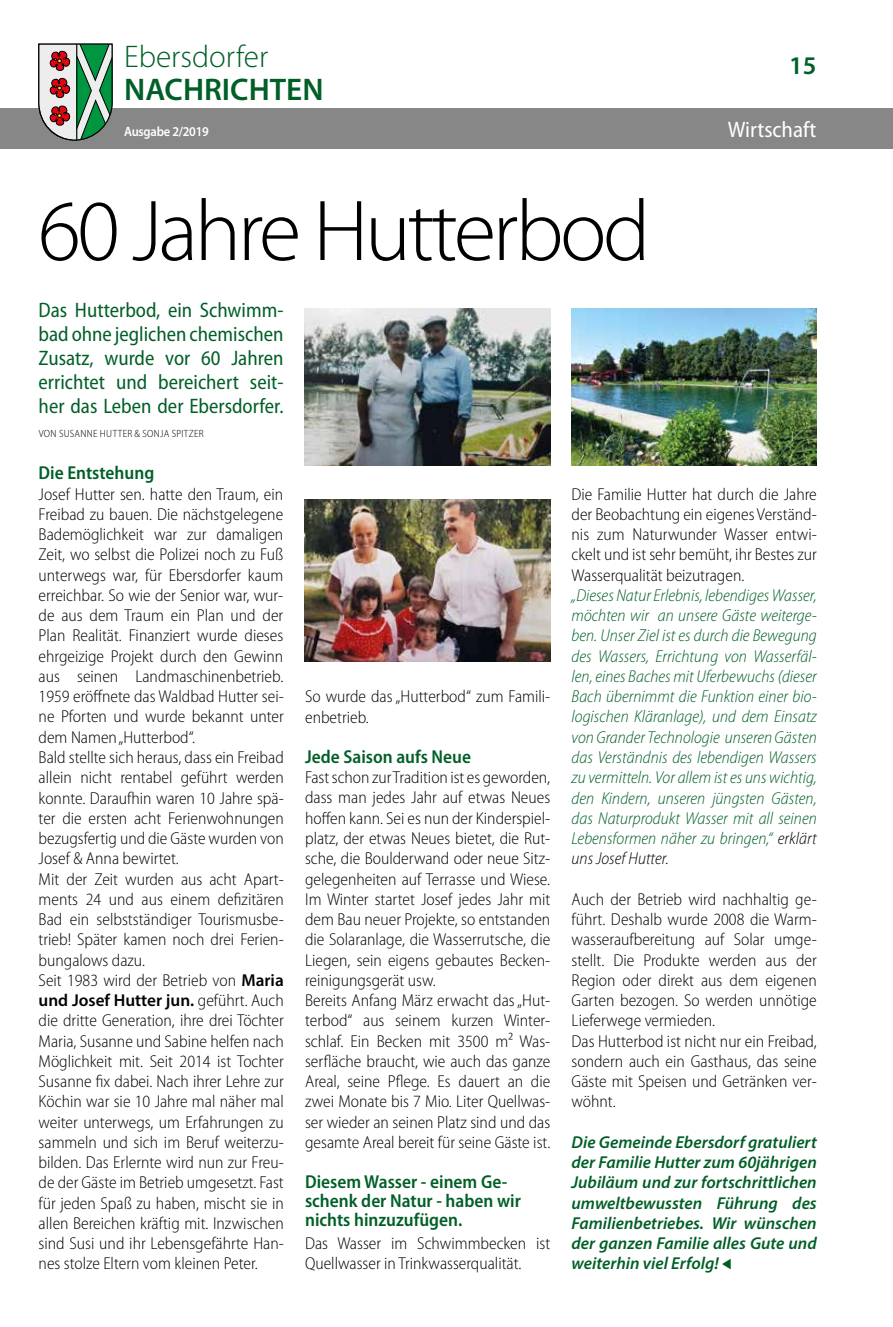
<style>
.page{position:relative;width:893px;height:1327px;background:#fff}
.page>*{position:absolute;margin:0;border:0;box-sizing:border-box;transform-origin:0 0}
.t1{font:300 87.15px "Myriad Pro";letter-spacing:-.04em;color:#000}
.t2{font:300 31.35px "Myriad Pro";color:#005f27}
.t3{font:600 31.35px "Myriad Pro";color:#005f27}
.t4{font:600 25.5px "Myriad Pro";color:#005f27}
.t5{font:semi-condensed 22.5px "Myriad Pro";color:#fff}
.t6{font:semi-condensed 21px/24px "Myriad Pro";color:#005f27;text-align:justify}
.t7{font:600 semi-condensed 18.75px/18.8px "Myriad Pro";color:#005f27}
.t8{font:300 semi-condensed 17.25px/20.2px "Myriad Pro";color:#000}
.t9{font:italic 300 semi-condensed 17.25px/20.2px "Myriad Pro";color:#005f27;text-align:justify}
.t10{font:italic 600 17.25px/20.2px "Myriad Pro";color:#005f27;text-align:justify}
.t11{font:600 13.5px "Myriad Pro";letter-spacing:-.02em;color:#fff;scale:.93 1}
.t12{font:300 semi-condensed 10.5px "Myriad Pro";letter-spacing:.03em;color:#000}
.s1{font-weight:600;font-stretch:normal}
.s2{color:#000}
</style>
<div class="page">
<div style="left:0;top:108px;width:893px;height:41px;background:#878787"></div>
<svg style="left:38px;top:43px;width:75px;height:98px;background:#8a9c89"></svg>
<svg style="left:722px;top:1258px;width:9px;height:11px"></svg>
<img style="left:305px;top:308px;width:245px;height:157px">
<img style="left:571px;top:308px;width:246px;height:157px">
<img style="left:305px;top:500px;width:245px;height:162px">
<h2 class="t2" style="left:124px;top:39px;width:146px">Ebersdorfer</h2>
<h2 class="t3" style="left:124px;top:70px;width:201px">NACHRICHTEN</h2>
<h3 class="t4" style="left:789px;top:50px;width:29px">15</h3>
<p class="t11" style="left:124px;top:123px;width:93px">Ausgabe 2/2019</p>
<h3 class="t5" style="left:728px;top:117px;width:90px">Wirtschaft</h3>
<h1 class="t1" style="left:38px;top:183px;width:614px">60 Jahre Hutterbod</h1>
<p class="t6" style="left:39px;top:299px;width:246px">Das Hutterbod, ein Schwimm&shy;bad ohne jeglichen chemischen Zusatz, wurde vor 60 Jahren errichtet und bereichert seit&shy;her das Leben der Ebersdorfer.</p>
<p class="t12" style="left:39px;top:428px;width:167px">VON SUSANNE HUTTER &amp; SONJA SPITZER</p>
<p class="t7" style="left:39px;top:464px;width:117px">Die Entstehung</p>
<p class="t8" style="left:39px;top:484px;width:247px">Josef Hutter sen. hatte den Traum, ein Freibad zu bauen. Die nächstgelegene Bademöglichkeit war zur damaligen Zeit, wo selbst die Polizei noch zu Fuß unterwegs war, für Ebersdorfer kaum erreichbar. So wie der Senior war, wur&shy;de aus dem Traum ein Plan und der Plan Realität. Finanziert wurde dieses ehrgeizige Projekt durch den Gewinn aus seinen Landmaschinenbetrieb.<br>1959 eröffnete das Waldbad Hutter sei&shy;ne Pforten und wurde bekannt unter dem Namen „Hutterbod“.<br>Bald stellte sich heraus, dass ein Freibad allein nicht rentabel geführt werden konnte. Daraufhin waren 10 Jahre spä&shy;ter die ersten acht Ferienwohnungen bezugsfertig und die Gäste wurden von Josef &amp; Anna bewirtet.<br>Mit der Zeit wurden aus acht Apart&shy;ments 24 und aus einem defizitären Bad ein selbstständiger Tourismusbe&shy;trieb! Später kamen noch drei Ferien&shy;bungalows dazu.<br>Seit 1983 wird der Betrieb von <span class="s1">Maria und Josef Hutter jun.</span> geführt. Auch die dritte Generation, ihre drei Töchter Maria, Susanne und Sabine helfen nach Möglichkeit mit. Seit 2014 ist Tochter Susanne fix dabei. Nach ihrer Lehre zur Köchin war sie 10 Jahre mal näher mal weiter unterwegs, um Erfahrungen zu sammeln und sich im Beruf weiterzu&shy;bilden. Das Erlernte wird nun zur Freu&shy;de der Gäste im Betrieb umgesetzt. Fast für jeden Spaß zu haben, mischt sie in allen Bereichen kräftig mit. Inzwischen sind Susi und ihr Lebensgefährte Han&shy;nes stolze Eltern vom kleinen Peter.</p>
<p class="t8" style="left:305px;top:687px;width:247px">So wurde das „Hutterbod“ zum Famili&shy;enbetrieb.</p>
<p class="t7" style="left:305px;top:747px;width:167px">Jede Saison aufs Neue</p>
<p class="t8" style="left:305px;top:767px;width:247px">Fast schon zur Tradition ist es geworden, dass man jedes Jahr auf etwas Neues hoffen kann. Sei es nun der Kinderspiel&shy;platz, der etwas Neues bietet, die Rut&shy;sche, die Boulderwand oder neue Sitz&shy;gelegenheiten auf Terrasse und Wiese.<br>Im Winter startet Josef jedes Jahr mit dem Bau neuer Projekte, so entstanden die Solaranlage, die Wasserrutsche, die Liegen, sein eigens gebautes Becken&shy;reinigungsgerät usw.<br>Bereits Anfang März erwacht das „Hut&shy;terbod“ aus seinem kurzen Winter&shy;schlaf. Ein Becken mit 3500 m² Was&shy;serfläche braucht, wie auch das ganze Areal, seine Pflege. Es dauert an die zwei Monate bis 7 Mio. Liter Quellwas&shy;ser wieder an seinen Platz sind und das gesamte Areal bereit für seine Gäste ist.</p>
<p class="t7" style="left:305px;top:1173px;width:217px">Diesem Wasser - einem Ge&shy;schenk der Natur - haben wir nichts hinzuzufügen.</p>
<p class="t8" style="left:305px;top:1233px;width:247px">Das Wasser im Schwimmbecken ist<br>Quellwasser in Trinkwasserqualität.</p>
<p class="t8" style="left:572px;top:484px;width:247px;text-align:justify">Die Familie Hutter hat durch die Jahre der Beobachtung ein eigenes Verständ&shy;nis zum Naturwunder Wasser entwi&shy;ckelt und ist sehr bemüht, ihr Bestes zur Wasserqualität beizutragen.</p>
<p class="t9" style="left:572px;top:585px;width:247px">„Dieses Natur Erlebnis, lebendiges Wasser, möchten wir an unsere Gäste weiterge&shy;ben. Unser Ziel ist es durch die Bewegung des Wassers, Errichtung von Wasserfäl&shy;len, eines Baches mit Uferbewuchs (dieser Bach übernimmt die Funktion einer bio&shy;logischen Kläranlage), und dem Einsatz von Grander Technologie unseren Gästen das Verständnis des lebendigen Wassers zu vermitteln. Vor allem ist es uns wichtig, den Kindern, unseren jüngsten Gästen, das Naturprodukt Wasser mit all seinen Lebensformen näher zu bringen,“ <span class="s2">erklärt uns Josef Hutter.</span></p>
<p class="t8" style="left:572px;top:889px;width:247px">Auch der Betrieb wird nachhaltig ge&shy;führt. Deshalb wurde 2008 die Warm&shy;wasseraufbereitung auf Solar umge&shy;stellt. Die Produkte werden aus der<br>Region oder direkt aus dem eigenen<br>Garten bezogen. So werden unnötige<br>Lieferwege vermieden.<br>Das Hutterbod ist nicht nur ein Freibad, sondern auch ein Gasthaus, das seine<br>Gäste mit Speisen und Getränken ver&shy;wöhnt.</p>
<p class="t10" style="left:572px;top:1131px;width:247px">Die Gemeinde Ebersdorf gratuliert der Familie Hutter zum 60jährigen Jubiläum und zur fortschrittlichen umweltbewussten Führung des Familienbetriebes. Wir wünschen der ganzen Familie alles Gute und weiterhin viel Erfolg!</p>
</div>
